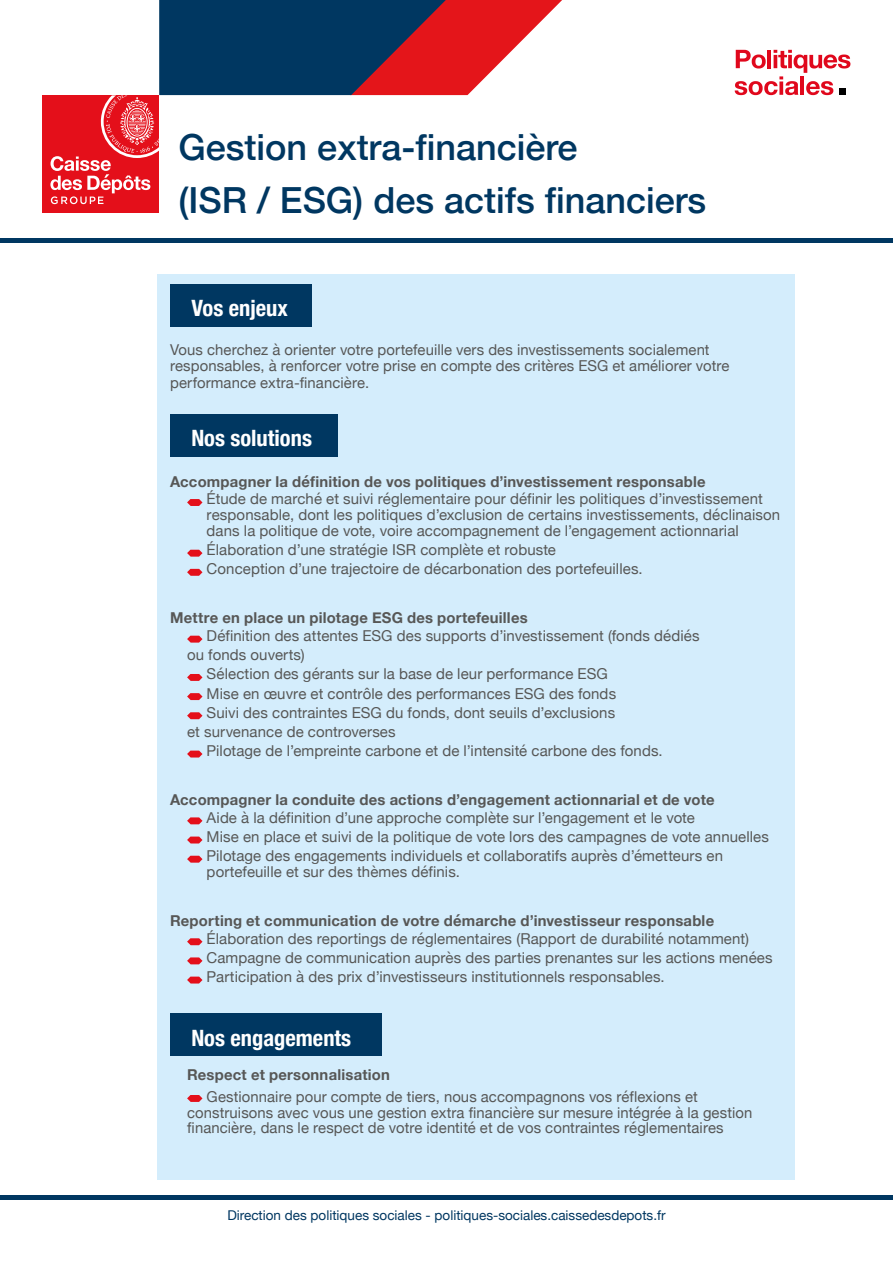
<style>
.page{position:relative;width:893px;height:1263px;background:#fff}
.page>*{position:absolute;margin:0;border:0;box-sizing:border-box;transform-origin:0 0}
.t1{font:500 36px "Helvetica Neue";color:#003761}
.t2{font:700 condensed 22.5px "Helvetica Neue";color:#fff}
._00-_TXT{font:15px/15.8px "Helvetica Neue";letter-spacing:.005em;color:#575756}
.Texte_courant{font:700 15px "Helvetica Neue";letter-spacing:.015em;color:#575756}
.Texte_courant-2{font:15px/16.2px "Helvetica Neue";letter-spacing:.005em;color:#575756}
._00-_TXT-2{font:700 15px "Helvetica Neue";letter-spacing:.015em;color:#575756}
.t3{font:13.5px "Helvetica Neue";color:#003761}
</style>
<div class="page">
<div style="left:157px;top:274px;width:638px;height:906px;background:#d4edfc"></div>
<div style="left:170px;top:284px;width:142px;height:43px;background:#003761"></div>
<div style="left:170px;top:414px;width:167px;height:43px;background:#003761"></div>
<svg style="left:187px;top:499px;width:15px;height:7px"></svg>
<svg style="left:187px;top:550px;width:15px;height:7px"></svg>
<svg style="left:187px;top:569px;width:15px;height:7px"></svg>
<svg style="left:187px;top:636px;width:15px;height:7px"></svg>
<svg style="left:187px;top:674px;width:15px;height:7px"></svg>
<svg style="left:187px;top:693px;width:15px;height:7px"></svg>
<svg style="left:187px;top:712px;width:15px;height:7px"></svg>
<svg style="left:187px;top:751px;width:15px;height:6px"></svg>
<svg style="left:187px;top:817px;width:15px;height:7px"></svg>
<svg style="left:187px;top:836px;width:15px;height:7px"></svg>
<svg style="left:187px;top:856px;width:15px;height:7px"></svg>
<svg style="left:187px;top:938px;width:15px;height:7px"></svg>
<svg style="left:187px;top:957px;width:15px;height:7px"></svg>
<svg style="left:187px;top:976px;width:15px;height:7px"></svg>
<div style="left:170px;top:1014px;width:211px;height:42px;background:#003761"></div>
<svg style="left:187px;top:1095px;width:15px;height:7px"></svg>
<div style="left:0;top:1195px;width:893px;height:5px;background:#003761"></div>
<hr style="left:0;top:238px;width:893px;height:4px;background:#003761">
<div style="left:43px;top:95px;width:116px;height:118px;background:#e40f1a"></div>
<svg style="left:50px;top:0;width:512px;height:204px"></svg>
<svg style="left:735px;top:50px;width:115px;height:45px"></svg>
<p class="t1" style="left:179px;top:118px;width:400px">Gestion extra-financière</p>
<p class="t1" style="left:179px;top:171px;width:529px">(ISR / ESG) des actifs financiers</p>
<p class="t2" style="left:191px;top:290px;width:98px">Vos enjeux</p>
<p class="Texte_courant-2" style="left:170px;top:343px;width:561px">Vous cherchez à orienter votre portefeuille vers des investissements socialement responsables, à renforcer votre prise en compte des critères ESG et améliorer votre performance extra-financière.</p>
<p class="t2" style="left:191px;top:420px;width:122px">Nos solutions</p>
<p class="Texte_courant" style="left:170px;top:470px;width:537px">Accompagner la définition de vos politiques d’investissement responsable</p>
<p class="_00-_TXT" style="left:207px;top:492px;width:575px">Étude de marché et suivi réglementaire pour définir les politiques d’investissement responsable, dont les politiques d’exclusion de certains investissements, déclinaison dans la politique de vote, voire accompagnement de l’engagement actionnarial</p>
<p class="_00-_TXT" style="left:207px;top:543px;width:351px">Élaboration d’une stratégie ISR complète et robuste</p>
<p class="_00-_TXT" style="left:207px;top:562px;width:438px">Conception d’une trajectoire de décarbonation des portefeuilles.</p>
<p class="Texte_courant" style="left:170px;top:606px;width:359px">Mettre en place un pilotage ESG des portefeuilles</p>
<p class="_00-_TXT" style="left:207px;top:629px;width:494px">Définition des attentes ESG des supports d’investissement (fonds dédiés</p>
<p class="_00-_TXT" style="left:187px;top:648px;width:119px">ou fonds ouverts)</p>
<p class="_00-_TXT" style="left:207px;top:667px;width:403px">Sélection des gérants sur la base de leur performance ESG</p>
<p class="_00-_TXT" style="left:207px;top:686px;width:411px">Mise en œuvre et contrôle des performances ESG des fonds</p>
<p class="_00-_TXT" style="left:207px;top:705px;width:410px">Suivi des contraintes ESG du fonds, dont seuils d’exclusions</p>
<p class="_00-_TXT" style="left:187px;top:724px;width:210px">et survenance de controverses</p>
<p class="_00-_TXT" style="left:207px;top:744px;width:458px">Pilotage de l’empreinte carbone et de l’intensité carbone des fonds.</p>
<p class="Texte_courant" style="left:170px;top:788px;width:546px">Accompagner la conduite des actions d’engagement actionnarial et de vote</p>
<p class="_00-_TXT" style="left:207px;top:810px;width:490px">Aide à la définition d’une approche complète sur l’engagement et le vote</p>
<p class="_00-_TXT" style="left:207px;top:830px;width:564px">Mise en place et suivi de la politique de vote lors des campagnes de vote annuelles</p>
<p class="_00-_TXT" style="left:207px;top:849px;width:518px">Pilotage des engagements individuels et collaboratifs auprès d’émetteurs en portefeuille et sur des thèmes définis.</p>
<p class="Texte_courant" style="left:170px;top:909px;width:546px">Reporting et communication de votre démarche d’investisseur responsable</p>
<p class="_00-_TXT" style="left:207px;top:931px;width:544px">Élaboration des reportings de réglementaires (Rapport de durabilité notamment)</p>
<p class="_00-_TXT" style="left:207px;top:950px;width:568px">Campagne de communication auprès des parties prenantes sur les actions menées</p>
<p class="_00-_TXT" style="left:207px;top:970px;width:460px">Participation à des prix d’investisseurs institutionnels responsables.</p>
<p class="t2" style="left:191px;top:1019px;width:161px">Nos engagements</p>
<p class="_00-_TXT-2" style="left:187px;top:1063px;width:204px">Respect et personnalisation</p>
<p class="_00-_TXT" style="left:187px;top:1089px;width:567px;text-indent:20px">Gestionnaire pour compte de tiers, nous accompagnons vos réflexions et construisons avec vous une gestion extra financière sur mesure intégrée à la gestion financière, dans le respect de votre identité et de vos contraintes réglementaires</p>
<p class="t3" style="left:227px;top:1206px;width:440px">Direction des politiques sociales - politiques-sociales.caissedesdepots.fr</p>
</div>
